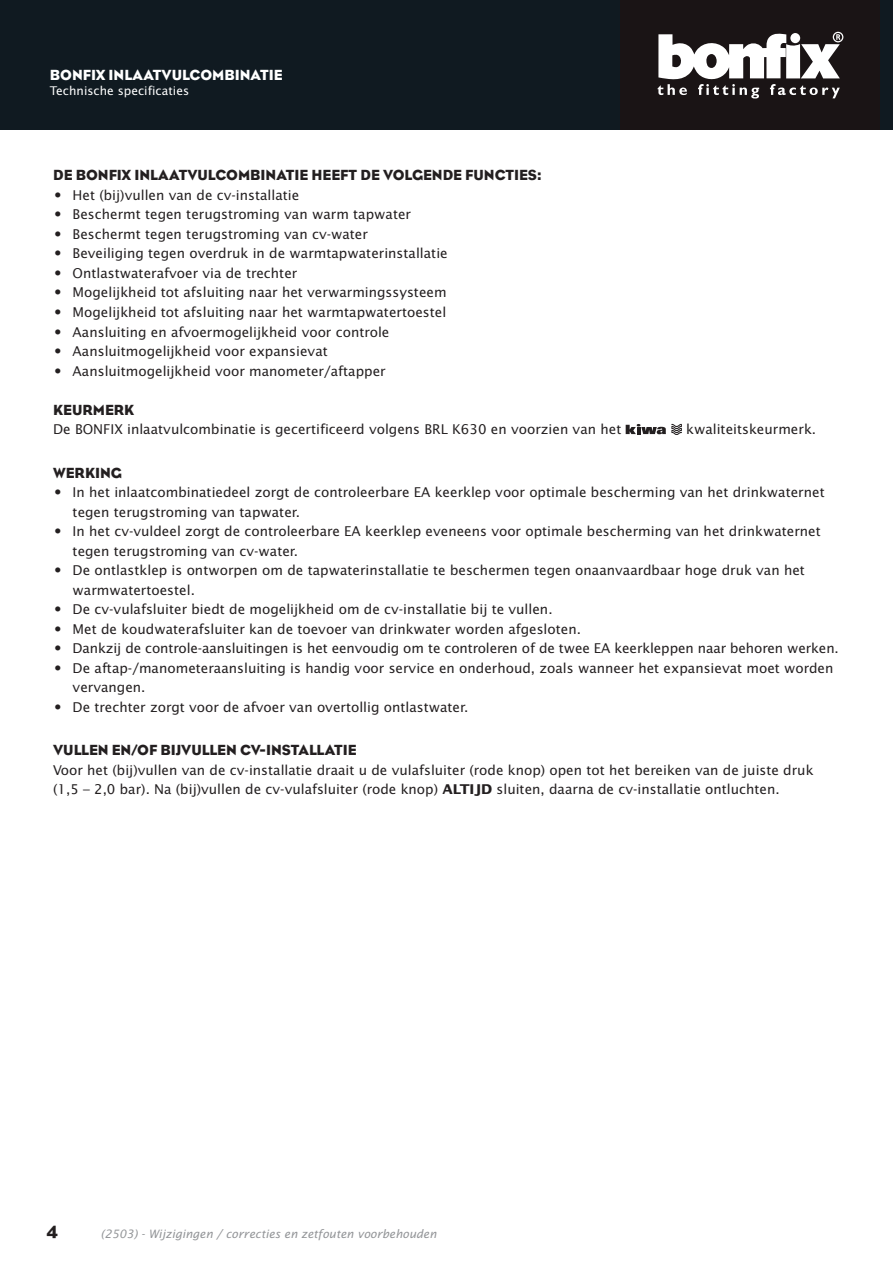
<style>
.page{position:relative;width:893px;height:1263px;background:#fff}
.page>*{position:absolute;margin:0;border:0;box-sizing:border-box;transform-origin:0 0}
.t1{font:18px "Eagle";color:#231f20}
.Teksttitel{font:15px "Eagle";color:#231f20}
.t2{font:15px "Eagle";color:#fff}
.Opsomming_dots{font:13.5px/19.5px "Lucida Sans Std";color:#231f20}
.t3{font:12px "Lucida Sans Std";color:#fff}
.t4{font:italic 11.55px "Lucida Sans Std";color:#939598}
.s1{font-family:"Trebuchet MS";font-size:18px}
.s2{font-weight:700}
</style>
<div class="page">
<div style="left:0;top:0;width:893px;height:130px;background:#101a21"></div>
<div style="left:620px;top:0;width:259px;height:129px;background:#1a1415"></div>
<svg style="left:657px;top:32px;width:186px;height:67px"></svg>
<svg style="left:626px;top:424px;width:56px;height:11px"></svg>
<p class="t2" style="left:50px;top:66px;width:234px">BONFIX INLAATVULCOMBINATIE</p>
<p class="t3" style="left:50px;top:84px;width:141px">Technische specificaties</p>
<p class="Teksttitel" style="left:53px;top:167px;width:490px">DE BONFIX INLAATVULCOMBINATIE HEEFT DE VOLGENDE FUNCTIES:</p>
<p class="Opsomming_dots" style="left:53px;top:186px;width:248px"><span class="s1">•</span> Het (bij)vullen van de cv-installatie</p>
<p class="Opsomming_dots" style="left:53px;top:205px;width:359px"><span class="s1">•</span> Beschermt tegen terugstroming van warm tapwater</p>
<p class="Opsomming_dots" style="left:53px;top:225px;width:316px"><span class="s1">•</span> Beschermt tegen terugstroming van cv-water</p>
<p class="Opsomming_dots" style="left:53px;top:244px;width:396px"><span class="s1">•</span> Beveiliging tegen overdruk in de warmtapwaterinstallatie</p>
<p class="Opsomming_dots" style="left:53px;top:264px;width:246px"><span class="s1">•</span> Ontlastwaterafvoer via de trechter</p>
<p class="Opsomming_dots" style="left:53px;top:283px;width:395px"><span class="s1">•</span> Mogelijkheid tot afsluiting naar het verwarmingssysteem</p>
<p class="Opsomming_dots" style="left:53px;top:303px;width:395px"><span class="s1">•</span> Mogelijkheid tot afsluiting naar het warmtapwatertoestel</p>
<p class="Opsomming_dots" style="left:53px;top:322px;width:338px"><span class="s1">•</span> Aansluiting en afvoermogelijkheid voor controle</p>
<p class="Opsomming_dots" style="left:53px;top:342px;width:276px"><span class="s1">•</span> Aansluitmogelijkheid voor expansievat</p>
<p class="Opsomming_dots" style="left:53px;top:361px;width:334px"><span class="s1">•</span> Aansluitmogelijkheid voor manometer/aftapper</p>
<p class="Teksttitel" style="left:53px;top:401px;width:83px">KEURMERK</p>
<p class="Opsomming_dots" style="left:53px;top:420px;width:570px">De BONFIX inlaatvulcombinatie is gecertificeerd volgens BRL K630 en voorzien van het</p>
<p class="Opsomming_dots" style="left:686px;top:420px;width:132px">kwaliteitskeurmerk.</p>
<p class="Teksttitel" style="left:53px;top:464px;width:70px">WERKING</p>
<p class="Opsomming_dots" style="left:73px;top:483px;width:754px;text-indent:-20px"><span class="s1">•</span> In het inlaatcombinatiedeel zorgt de controleerbare EA keerklep voor optimale bescherming van het drinkwaternet tegen terugstroming van tapwater.</p>
<p class="Opsomming_dots" style="left:73px;top:522px;width:750px;text-indent:-20px"><span class="s1">•</span> In het cv-vuldeel zorgt de controleerbare EA keerklep eveneens voor optimale bescherming van het drinkwaternet tegen terugstroming van cv-water.</p>
<p class="Opsomming_dots" style="left:73px;top:561px;width:734px;text-indent:-20px"><span class="s1">•</span> De ontlastklep is ontworpen om de tapwaterinstallatie te beschermen tegen onaanvaardbaar hoge druk van het warmwatertoestel.</p>
<p class="Opsomming_dots" style="left:53px;top:600px;width:501px"><span class="s1">•</span> De cv-vulafsluiter biedt de mogelijkheid om de cv-installatie bij te vullen.</p>
<p class="Opsomming_dots" style="left:53px;top:619px;width:529px"><span class="s1">•</span> Met de koudwaterafsluiter kan de toevoer van drinkwater worden afgesloten.</p>
<p class="Opsomming_dots" style="left:53px;top:639px;width:787px"><span class="s1">•</span> Dankzij de controle-aansluitingen is het eenvoudig om te controleren of de twee EA keerkleppen naar behoren werken.</p>
<p class="Opsomming_dots" style="left:73px;top:658px;width:762px;text-indent:-20px"><span class="s1">•</span> De aftap-/manometeraansluiting is handig voor service en onderhoud, zoals wanneer het expansievat moet worden vervangen.</p>
<p class="Opsomming_dots" style="left:53px;top:697px;width:417px"><span class="s1">•</span> De trechter zorgt voor de afvoer van overtollig ontlastwater.</p>
<p class="Teksttitel" style="left:53px;top:741px;width:305px">VULLEN EN/OF BIJVULLEN CV-INSTALLATIE</p>
<p class="Opsomming_dots" style="left:53px;top:760px;width:762px">Voor het (bij)vullen van de cv-installatie draait u de vulafsluiter (rode knop) open tot het bereiken van de juiste druk (1,5 – 2,0 bar). Na (bij)vullen de cv-vulafsluiter (rode knop) <span class="s2">ALTIJD</span> sluiten, daarna de cv-installatie ontluchten.</p>
<h1 class="t1" style="left:47px;top:1221px;width:13px">4</h1>
<p class="t4" style="left:101px;top:1227px;width:337px">(2503) - Wijzigingen / correcties en zetfouten voorbehouden</p>
</div>
